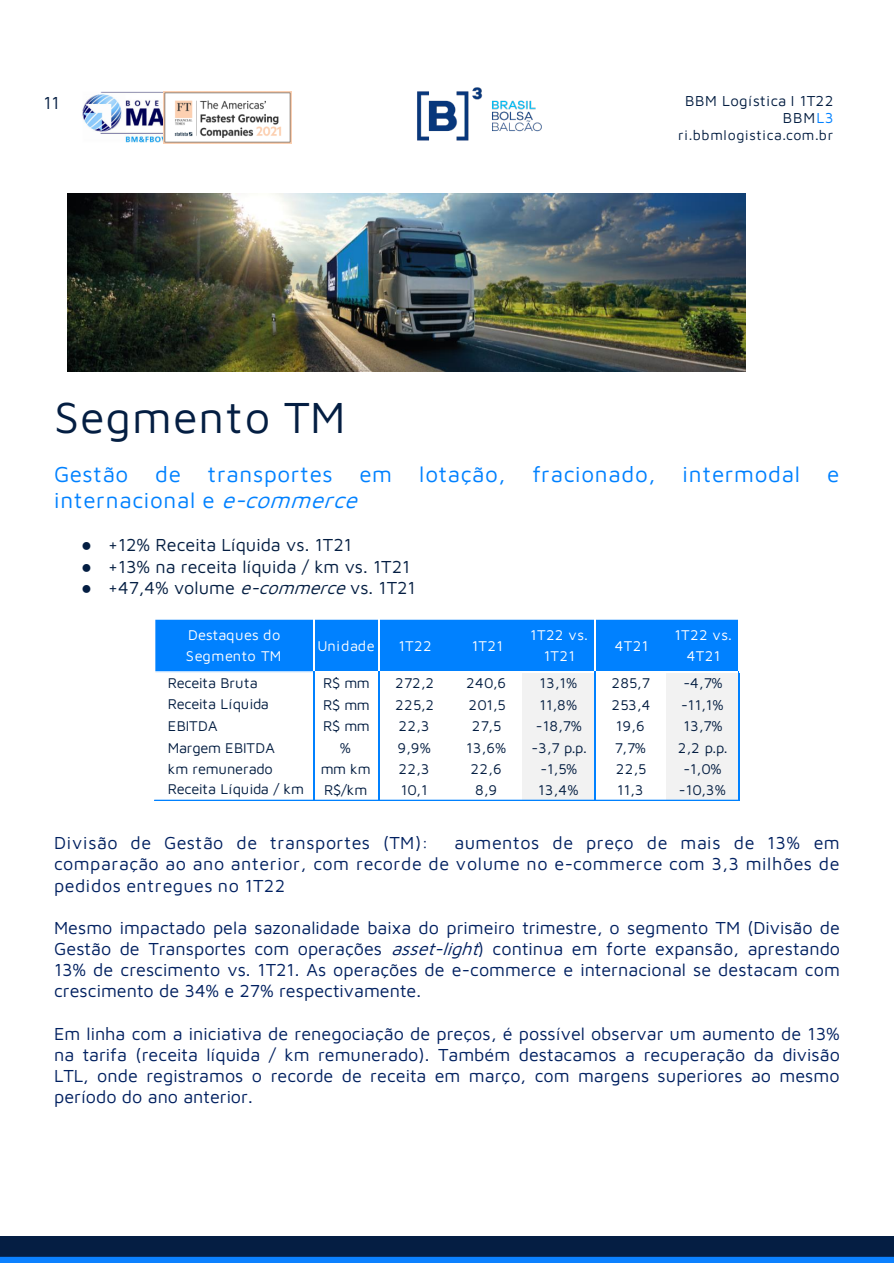
<style>
.page{position:relative;width:894px;height:1263px;background:#fff}
.page>*{position:absolute;margin:0;border:0;box-sizing:border-box;transform-origin:0 0}
.t1{font:45px "Maven Pro Bold";letter-spacing:.025em;color:#041e42}
.t2{font:22.5px/26.4px "Maven Pro Bold";letter-spacing:.03em;color:#0081ff}
.t3{font:18px/21.1px "Maven Pro Regular";color:#002060;text-align:justify}
.t4{font:18px/21.1px "Maven Pro Bold";letter-spacing:.03em;color:#002060;text-align:justify}
.t5{font:18px "Maven Pro Regular";color:#041e42}
.t6{font:15px "Maven Pro Bold";letter-spacing:.03em;color:#041e42}
.t7{font:15px "Maven Pro Black";letter-spacing:.065em;color:#041e42}
.t8{font:14.55px "Maven Pro Regular";letter-spacing:.005em;color:#041e42}
.t9{font:14.55px/21.3px "Maven Pro Bold";letter-spacing:.03em;color:#fff;text-align:center}
.t10{font:14.25px "Maven Pro Black";letter-spacing:.05em;color:#041e42}
.s1{color:#0081ff}
.s2{font-style:italic}
.s3{font-family:"Calibri"}
</style>
<div class="page">
<img style="left:82px;top:91px;width:109px;height:53px">
<img style="left:417px;top:88px;width:124px;height:53px">
<img style="left:0;top:1236px;width:893px;height:27px">
<img style="left:163px;top:91px;width:129px;height:52px">
<img style="left:68px;top:193px;width:677px;height:178px">
<div style="left:155px;top:620px;width:584px;height:52px;background:#0081ff"></div>
<div style="left:522px;top:671px;width:73px;height:23px;background:#f2f2f2"></div>
<div style="left:666px;top:671px;width:73px;height:23px;background:#f2f2f2"></div>
<div style="left:522px;top:693px;width:73px;height:22px;background:#f2f2f2"></div>
<div style="left:666px;top:693px;width:73px;height:22px;background:#f2f2f2"></div>
<div style="left:522px;top:714px;width:73px;height:23px;background:#f2f2f2"></div>
<div style="left:666px;top:714px;width:73px;height:23px;background:#f2f2f2"></div>
<div style="left:522px;top:735px;width:73px;height:23px;background:#f2f2f2"></div>
<div style="left:666px;top:735px;width:73px;height:23px;background:#f2f2f2"></div>
<div style="left:522px;top:757px;width:73px;height:22px;background:#f2f2f2"></div>
<div style="left:666px;top:757px;width:73px;height:22px;background:#f2f2f2"></div>
<div style="left:522px;top:778px;width:73px;height:23px;background:#f2f2f2"></div>
<div style="left:666px;top:778px;width:73px;height:23px;background:#f2f2f2"></div>
<hr style="left:154px;top:671px;width:159px;height:1px;background:#fff">
<hr style="left:313px;top:618px;width:1px;height:53px;background:#fff">
<hr style="left:314px;top:671px;width:64px;height:1px;background:#fff">
<hr style="left:378px;top:618px;width:1px;height:53px;background:#fff">
<hr style="left:379px;top:671px;width:215px;height:1px;background:#fff">
<hr style="left:594px;top:618px;width:1px;height:53px;background:#fff">
<hr style="left:595px;top:671px;width:143px;height:1px;background:#fff">
<hr style="left:738px;top:618px;width:1px;height:53px;background:#fff">
<hr style="left:313px;top:671px;width:1px;height:130px;background:#0081ff">
<hr style="left:378px;top:671px;width:1px;height:130px;background:#0081ff">
<hr style="left:594px;top:671px;width:1px;height:130px;background:#0081ff">
<hr style="left:738px;top:671px;width:1px;height:130px;background:#0081ff">
<hr style="left:154px;top:800px;width:585px;height:1px;background:#0081ff">
<p class="t5" style="left:43px;top:90px;width:18px">11</p>
<p class="t6" style="left:685px;top:90px;width:150px">BBM Logística I 1T22</p>
<p class="t7" style="left:782px;top:108px;width:52px">BBM<span class="s1">L3</span></p>
<p class="t10" style="left:677px;top:125px;width:156px">ri.bbmlogistica.com.br</p>
<h1 class="t1" style="left:54px;top:386px;width:293px">Segmento TM</h1>
<p class="t2" style="left:54px;top:459px;width:786px">Gestão de transportes em lotação, fracionado, intermodal e internacional e <span class="s2">e-commerce</span></p>
<p class="t5" style="left:81px;top:533px;width:272px"><span class="s3">●</span> +12% Receita Líquida vs. 1T21</p>
<p class="t5" style="left:81px;top:554px;width:330px"><span class="s3">●</span> +13% na receita líquida / km vs. 1T21</p>
<p class="t5" style="left:81px;top:575px;width:336px"><span class="s3">●</span> +47,4% volume <span class="s2">e-commerce</span>vs. 1T21</p>
<p class="t9" style="left:186px;top:623px;width:97px;text-align:left">Destaques do<br>Segmento TM</p>
<p class="t9" style="left:317px;top:634px;width:59px">Unidade</p>
<p class="t9" style="left:398px;top:634px;width:35px">1T22</p>
<p class="t9" style="left:471px;top:634px;width:33px">1T21</p>
<p class="t9" style="left:530px;top:623px;width:59px">1T22 vs.<br>1T21</p>
<p class="t9" style="left:614px;top:634px;width:35px">4T21</p>
<p class="t9" style="left:674px;top:623px;width:59px">1T22 vs.<br>4T21</p>
<p class="t8" style="left:168px;top:673px;width:92px">Receita Bruta</p>
<p class="t8" style="left:323px;top:673px;width:48px">R$ mm</p>
<p class="t8" style="left:395px;top:673px;width:40px">272,2</p>
<p class="t8" style="left:466px;top:673px;width:41px">240,6</p>
<p class="t8" style="left:539px;top:673px;width:40px">13,1%</p>
<p class="t8" style="left:611px;top:673px;width:40px">285,7</p>
<p class="t8" style="left:683px;top:673px;width:41px">-4,7%</p>
<p class="t8" style="left:168px;top:693px;width:103px">Receita Líquida</p>
<p class="t8" style="left:323px;top:695px;width:48px">R$ mm</p>
<p class="t8" style="left:395px;top:695px;width:40px">225,2</p>
<p class="t8" style="left:468px;top:695px;width:39px">201,5</p>
<p class="t8" style="left:539px;top:695px;width:40px">11,8%</p>
<p class="t8" style="left:611px;top:695px;width:40px">253,4</p>
<p class="t8" style="left:681px;top:695px;width:44px">-11,1%</p>
<p class="t8" style="left:168px;top:716px;width:51px">EBITDA</p>
<p class="t8" style="left:323px;top:716px;width:48px">R$ mm</p>
<p class="t8" style="left:398px;top:716px;width:32px">22,3</p>
<p class="t8" style="left:471px;top:716px;width:31px">27,5</p>
<p class="t8" style="left:535px;top:716px;width:47px">-18,7%</p>
<p class="t8" style="left:615px;top:716px;width:30px">19,6</p>
<p class="t8" style="left:683px;top:716px;width:41px">13,7%</p>
<p class="t8" style="left:168px;top:737px;width:109px">Margem EBITDA</p>
<p class="t8" style="left:340px;top:737px;width:13px">%</p>
<p class="t8" style="left:397px;top:737px;width:35px">9,9%</p>
<p class="t8" style="left:466px;top:737px;width:42px">13,6%</p>
<p class="t8" style="left:531px;top:737px;width:57px">-3,7 p.p.</p>
<p class="t8" style="left:614px;top:737px;width:33px">7,7%</p>
<p class="t8" style="left:677px;top:737px;width:51px">2,2 p.p.</p>
<p class="t8" style="left:168px;top:759px;width:106px">km remunerado</p>
<p class="t8" style="left:321px;top:759px;width:52px">mm km</p>
<p class="t8" style="left:398px;top:759px;width:32px">22,3</p>
<p class="t8" style="left:470px;top:759px;width:32px">22,6</p>
<p class="t8" style="left:540px;top:759px;width:38px">-1,5%</p>
<p class="t8" style="left:615px;top:759px;width:32px">22,5</p>
<p class="t8" style="left:683px;top:759px;width:40px">-1,0%</p>
<p class="t8" style="left:168px;top:779px;width:138px">Receita Líquida / km</p>
<p class="t8" style="left:324px;top:780px;width:45px">R$/km</p>
<p class="t8" style="left:400px;top:780px;width:28px">10,1</p>
<p class="t8" style="left:475px;top:780px;width:24px">8,9</p>
<p class="t8" style="left:538px;top:780px;width:42px">13,4%</p>
<p class="t8" style="left:616px;top:780px;width:28px">11,3</p>
<p class="t8" style="left:678px;top:780px;width:49px">-10,3%</p>
<p class="t4" style="left:54px;top:831px;width:376px">Divisão de Gestão de transportes (TM):</p>
<p class="t4" style="left:54px;top:831px;width:787px;text-indent:400px">aumentos de preço de mais de 13% em comparação ao ano anterior, com recorde de volume no e-commerce com 3,3 milhões de pedidos entregues no 1T22</p>
<p class="t3" style="left:54px;top:916px;width:787px">Mesmo impactado pela sazonalidade baixa do primeiro trimestre, o segmento TM (Divisão de Gestão de Transportes com operações <span class="s2">asset-light</span>) continua em forte expansão, aprestando 13% de crescimento vs. 1T21. As operações de e-commerce e internacional se destacam com crescimento de 34% e 27% respectivamente.</p>
<p class="t3" style="left:54px;top:1021px;width:787px">Em linha com a iniciativa de renegociação de preços, é possível observar um aumento de 13% na tarifa (receita líquida / km remunerado). Também destacamos a recuperação da divisão LTL, onde registramos o recorde de receita em março, com margens superiores ao mesmo período do ano anterior.</p>
</div>
